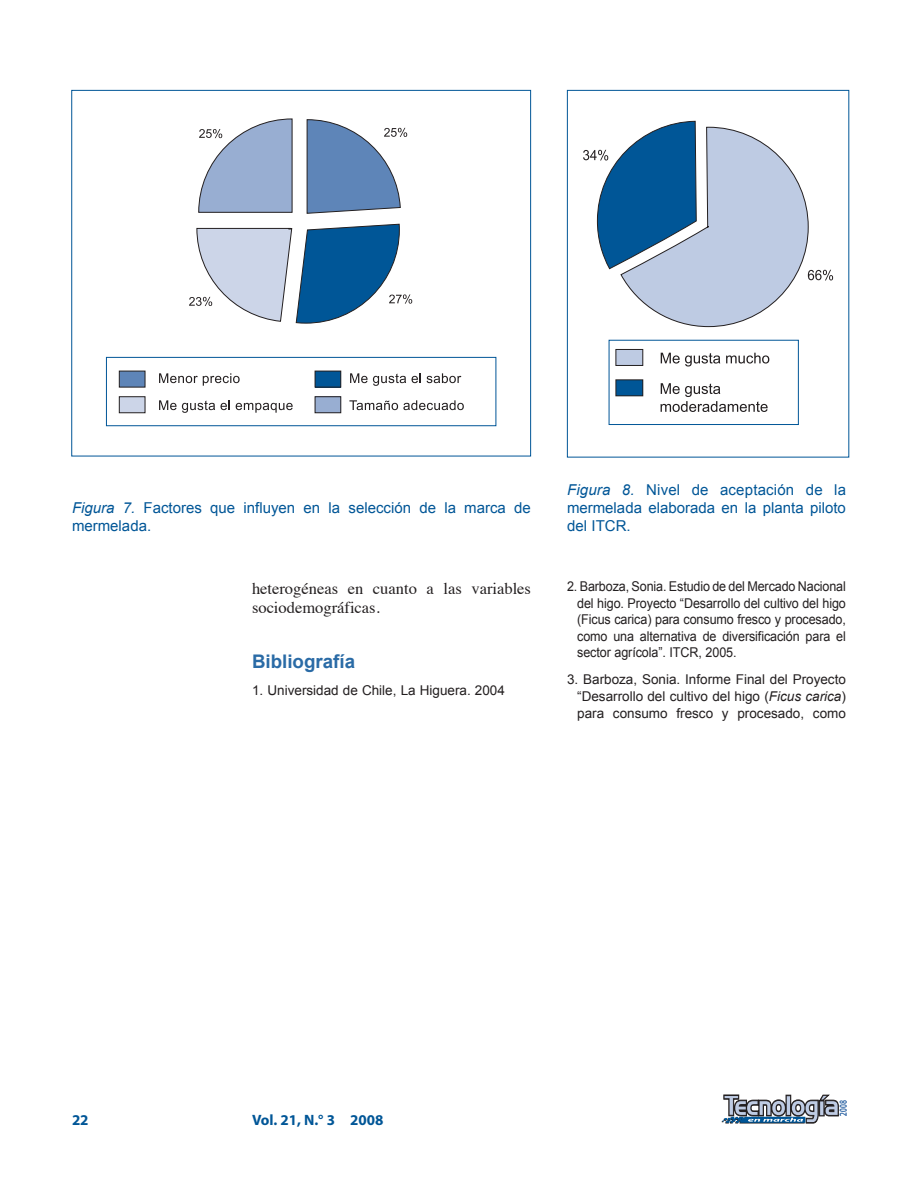
<style>
.page{position:relative;width:918px;height:1188px;background:#fff}
.page>*{position:absolute;margin:0;border:0;box-sizing:border-box;transform-origin:0 0}
.t1{font:700 18.75px "Arial";color:#2a6ba6}
.t2{font:16.5px/19.5px "Times";color:#231f20}
.t3{font:15px/18px "Arial";color:#005697;text-align:justify}
.t4{font:700 15px "Myriad Pro";color:#005697}
.t5{font:13.5px/16.5px "Arial";color:#231f20;text-align:justify;scale:.93 1}
.t6{font:13.5px/16.5px "Arial";color:#231f20;text-align:justify}
.s1{font-style:italic}
</style>
<div class="page">
<svg style="left:722px;top:1095px;width:125px;height:29px"></svg>
<svg style="left:583px;top:121px;width:250px;height:206px"></svg>
<div style="left:609px;top:340px;width:190px;height:85px;border:1px solid #005697"></div>
<div style="left:616px;top:349px;width:27px;height:17px;background:#becbe3;border:1px solid #231f20"></div>
<svg style="left:661px;top:353px;width:59px;height:14px"></svg>
<svg style="left:726px;top:353px;width:43px;height:11px"></svg>
<svg style="left:661px;top:383px;width:107px;height:29px"></svg>
<div style="left:616px;top:380px;width:27px;height:16px;background:#005697"></div>
<div style="left:616px;top:380px;width:27px;height:16px;border:1px solid #231f20"></div>
<div style="left:567px;top:90px;width:282px;height:368px;border:1px solid #005697"></div>
<div style="left:106px;top:357px;width:390px;height:69px;border:1px solid #005697"></div>
<div style="left:119px;top:371px;width:26px;height:16px;background:#5e85b8"></div>
<div style="left:119px;top:396px;width:26px;height:17px;background:#ccd5e8;border:1px solid #231f20"></div>
<div style="left:315px;top:371px;width:26px;height:16px;background:#005697"></div>
<div style="left:315px;top:371px;width:26px;height:16px;border:1px solid #231f20"></div>
<div style="left:315px;top:397px;width:26px;height:16px;background:#98aed2"></div>
<div style="left:315px;top:396px;width:26px;height:17px;border:1px solid #231f20"></div>
<svg style="left:159px;top:373px;width:81px;height:13px"></svg>
<svg style="left:159px;top:400px;width:56px;height:13px"></svg>
<svg style="left:221px;top:400px;width:9px;height:10px"></svg>
<svg style="left:236px;top:403px;width:57px;height:10px"></svg>
<svg style="left:350px;top:373px;width:56px;height:13px"></svg>
<svg style="left:412px;top:373px;width:9px;height:10px"></svg>
<svg style="left:427px;top:373px;width:34px;height:10px"></svg>
<svg style="left:349px;top:400px;width:115px;height:10px"></svg>
<svg style="left:189px;top:224px;width:223px;height:100px"></svg>
<svg style="left:306px;top:119px;width:101px;height:95px"></svg>
<svg style="left:198px;top:118px;width:95px;height:95px"></svg>
<p class="t3" style="left:72px;top:499px;width:460px"><span class="s1">Figura 7.</span> Factores que influyen en la selección de la marca de mermelada.</p>
<p class="t2" style="left:252px;top:577px;width:280px">heterogéneas en cuanto a las variables sociodemográficas.</p>
<h1 class="t1" style="left:252px;top:649px;width:105px">Bibliografía</h1>
<p class="t6" style="left:252px;top:682px;width:254px">1. Universidad de Chile, La Higuera. 2004</p>
<p class="t3" style="left:567px;top:481px;width:281px"><span class="s1">Figura 8.</span> Nivel de aceptación de la mermelada elaborada en la planta piloto del ITCR.</p>
<p class="t5" style="left:577px;top:578px;width:291px;text-indent:-10px">2. Barboza, Sonia. Estudio de del Mercado Nacional del higo. Proyecto “Desarrollo del cultivo del higo (Ficus carica) para consumo fresco y procesado, como una alternativa de diversificación para el sector agrícola”. ITCR, 2005.</p>
<p class="t6" style="left:577px;top:672px;width:270px;text-indent:-10px">3. Barboza, Sonia. Informe Final del Proyecto “Desarrollo del cultivo del higo (<span class="s1">Ficus carica</span>) para consumo fresco y procesado, como</p>
<p class="t4" style="left:72px;top:1110px;width:18px">22</p>
<p class="t4" style="left:252px;top:1110px;width:133px">Vol. 21, N.° 3 2008</p>
</div>
